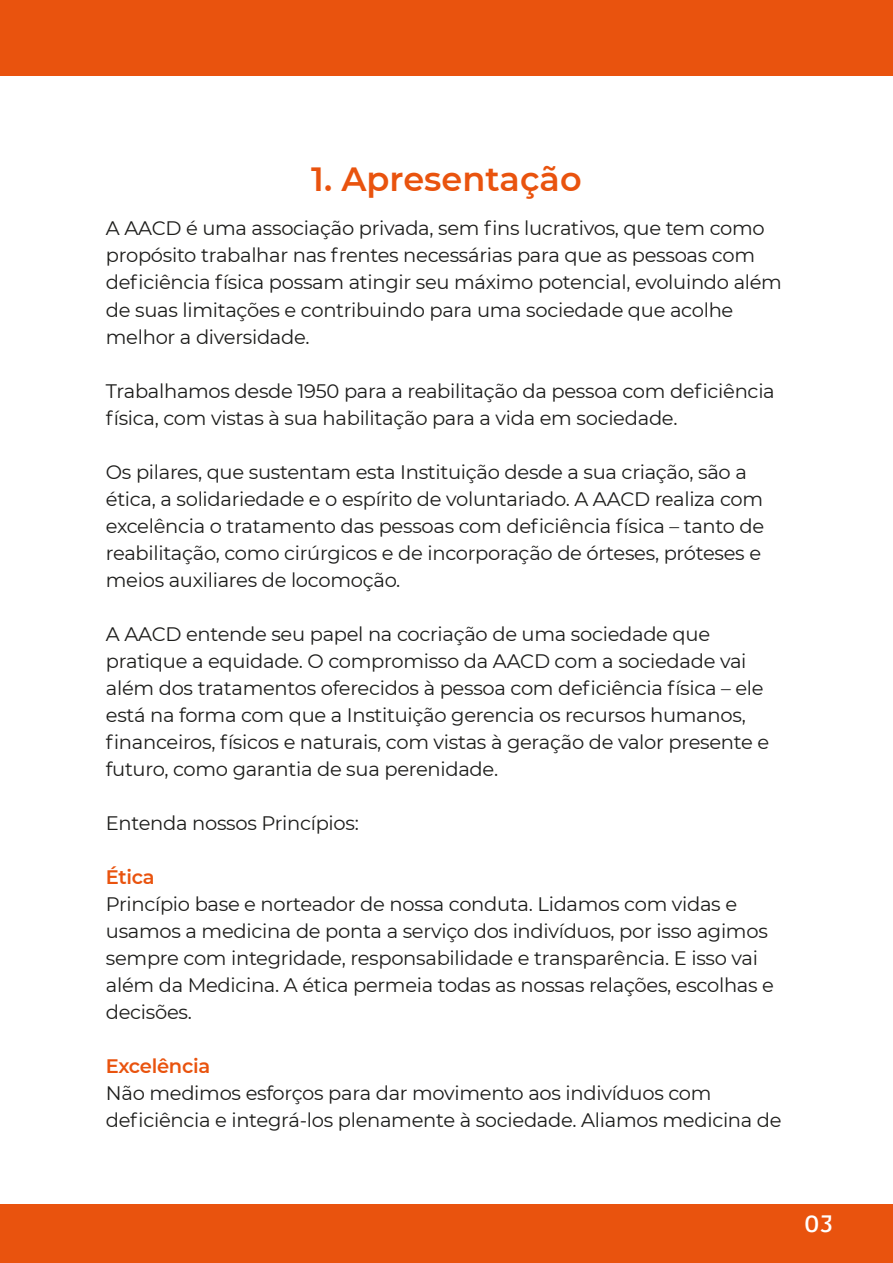
<style>
.page{position:relative;width:893px;height:1263px;background:#fff}
.page>*{position:absolute;margin:0;border:0;box-sizing:border-box;transform-origin:0 0}
.t1{font:600 33.6px "Montserrat";color:#e9530e}
.t2{font:600 23.1px "Precious Sans";color:#fff}
.t3{font:19.5px/27px "Montserrat";letter-spacing:-.015em;color:#1d1d1b}
.t4{font:600 19.5px "Montserrat";letter-spacing:-.015em;color:#e9530e}
</style>
<div class="page">
<div style="left:0;top:0;width:893px;height:76px;background:#e9530e"></div>
<div style="left:0;top:1204px;width:893px;height:59px;background:#e9530e"></div>
<h1 class="t1" style="left:311px;top:155px;width:272px">1. Apresentação</h1>
<p class="t3" style="left:106px;top:214px;width:678px">A AACD é uma associação privada, sem fins lucrativos, que tem como propósito trabalhar nas frentes necessárias para que as pessoas com deficiência física possam atingir seu máximo potencial, evoluindo além de suas limitações e contribuindo para uma sociedade que acolhe melhor a diversidade.</p>
<p class="t3" style="left:106px;top:376px;width:670px">Trabalhamos desde 1950 para a reabilitação da pessoa com deficiência física, com vistas à sua habilitação para a vida em sociedade.</p>
<p class="t3" style="left:106px;top:457px;width:660px">Os pilares, que sustentam esta Instituição desde a sua criação, são a ética, a solidariedade e o espírito de voluntariado. A AACD realiza com excelência o tratamento das pessoas com deficiência física – tanto de reabilitação, como cirúrgicos e de incorporação de órteses, próteses e meios auxiliares de locomoção.</p>
<p class="t3" style="left:106px;top:619px;width:665px">A AACD entende seu papel na cocriação de uma sociedade que pratique a equidade. O compromisso da AACD com a sociedade vai além dos tratamentos oferecidos à pessoa com deficiência física – ele está na forma com que a Instituição gerencia os recursos humanos, financeiros, físicos e naturais, com vistas à geração de valor presente e futuro, como garantia de sua perenidade.</p>
<p class="t3" style="left:106px;top:808px;width:255px">Entenda nossos Princípios:</p>
<p class="t4" style="left:106px;top:863px;width:50px">Ética</p>
<p class="t3" style="left:106px;top:889px;width:670px">Princípio base e norteador de nossa conduta. Lidamos com vidas e usamos a medicina de ponta a serviço dos indivíduos, por isso agimos sempre com integridade, responsabilidade e transparência. E isso vai além da Medicina. A ética permeia todas as nossas relações, escolhas e decisões.</p>
<p class="t4" style="left:106px;top:1052px;width:106px">Excelência</p>
<p class="t3" style="left:106px;top:1078px;width:677px">Não medimos esforços para dar movimento aos indivíduos com deficiência e integrá-los plenamente à sociedade. Aliamos medicina de</p>
<p class="t2" style="left:804px;top:1209px;width:31px">03</p>
</div>
